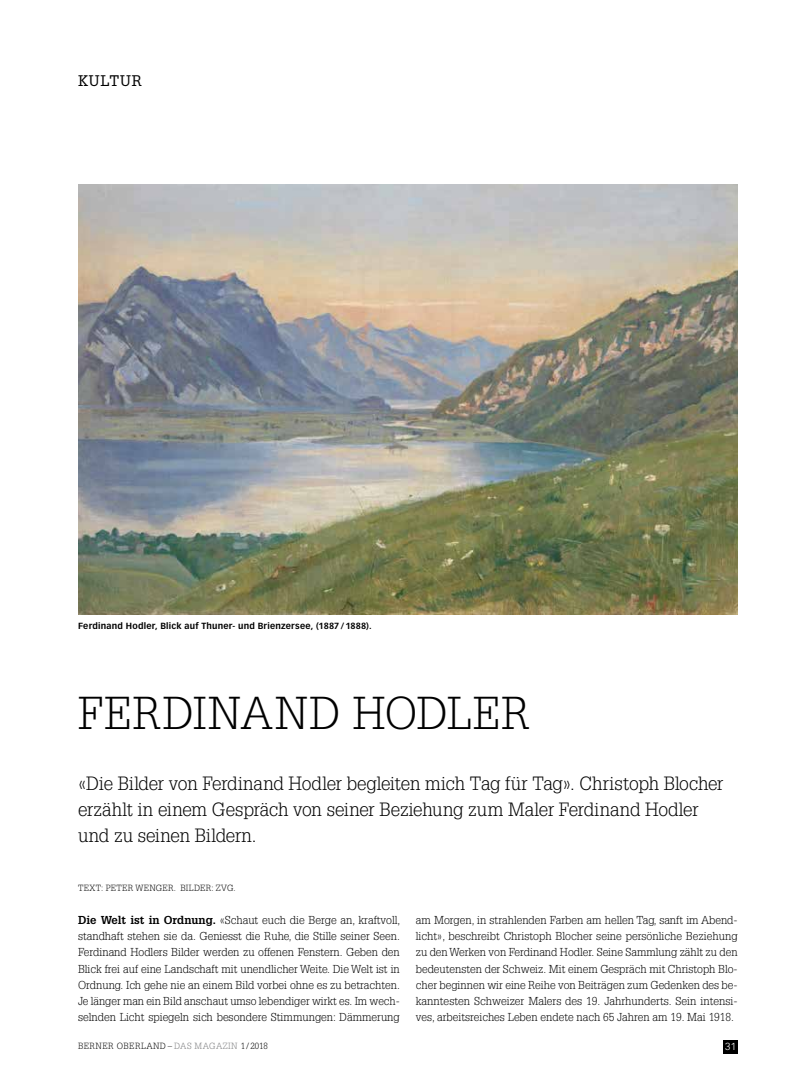
<style>
.page{position:relative;width:798px;height:1081px;background:#fff}
.page>*{position:absolute;margin:0;border:0;box-sizing:border-box;transform-origin:0 0}
.t1{font:300 45px "Glypha LT Std";letter-spacing:.015em;color:#000}
.t2{font:300 18.75px/26.2px "Glypha LT Std";letter-spacing:-.01em;color:#000}
.t3{font:15px "Glypha LT Std";letter-spacing:.06em;color:#000}
.t4{font:300 11.25px/16.2px "Glypha LT Std";color:#000;text-align:justify}
.t5{font:300 10px "Vectora LT Std";color:#fff}
.t6{font:300 8.75px "Glypha LT Std";letter-spacing:.045em;color:#000}
.t7{font:700 8.75px "Vectora LT Std";letter-spacing:.025em;color:#000}
.s1{font-weight:700}
.s2{color:#7b7c7e}
</style>
<div class="page">
<div style="left:722px;top:1040px;width:15px;height:14px;background:#000"></div>
<img style="left:78px;top:185px;width:659px;height:430px">
<h3 class="t3" style="left:78px;top:72px;width:65px">KULTUR</h3>
<p class="t7" style="left:78px;top:620px;width:295px">Ferdinand Hodler, Blick auf Thuner- und Brienzersee, (1887/1888).</p>
<h1 class="t1" style="left:78px;top:688px;width:453px">FERDINAND HODLER</h1>
<h2 class="t2" style="left:78px;top:770px;width:646px">«Die Bilder von Ferdinand Hodler begleiten mich Tag für Tag». Christoph Blocher erzählt in einem Gespräch von seiner Beziehung zum Maler Ferdinand Hodler und zu seinen Bildern.</h2>
<p class="t6" style="left:78px;top:883px;width:159px">TEXT: PETER WENGER. BILDER: ZVG.</p>
<p class="t4" style="left:78px;top:912px;width:324px"><span class="s1">Die Welt ist in Ordnung.</span> «Schaut euch die Berge an, kraftvoll, standhaft stehen sie da. Geniesst die Ruhe, die Stille seiner Seen.<br>Ferdinand Hodlers Bilder werden zu offenen Fenstern. Geben den Blick frei auf eine Landschaft mit unendlicher Weite. Die Welt ist in Ordnung. Ich gehe nie an einem Bild vorbei ohne es zu betrachten.<br>Je länger man ein Bild anschaut umso lebendiger wirkt es. Im wech&shy;selnden Licht spiegeln sich besondere Stimmungen: Dämmerung</p>
<p class="t4" style="left:415px;top:912px;width:323px">am Morgen, in strahlenden Farben am hellen Tag, sanft im Abend&shy;licht», beschreibt Christoph Blocher seine persönliche Beziehung zu den Werken von Ferdinand Hodler. Seine Sammlung zählt zu den bedeutensten der Schweiz. Mit einem Gespräch mit Christoph Blo&shy;cher beginnen wir eine Reihe von Beiträgen zum Gedenken des be&shy;kanntesten Schweizer Malers des 19. Jahrhunderts. Sein intensi&shy;ves, arbeitsreiches Leben endete nach 65 Jahren am 19. Mai 1918.</p>
<p class="t6" style="left:78px;top:1041px;width:191px">BERNER OBERLAND – <span class="s2">DAS MAGAZIN</span> 1/2018</p>
<p class="t5" style="left:725px;top:1041px;width:12px">31</p>
</div>
